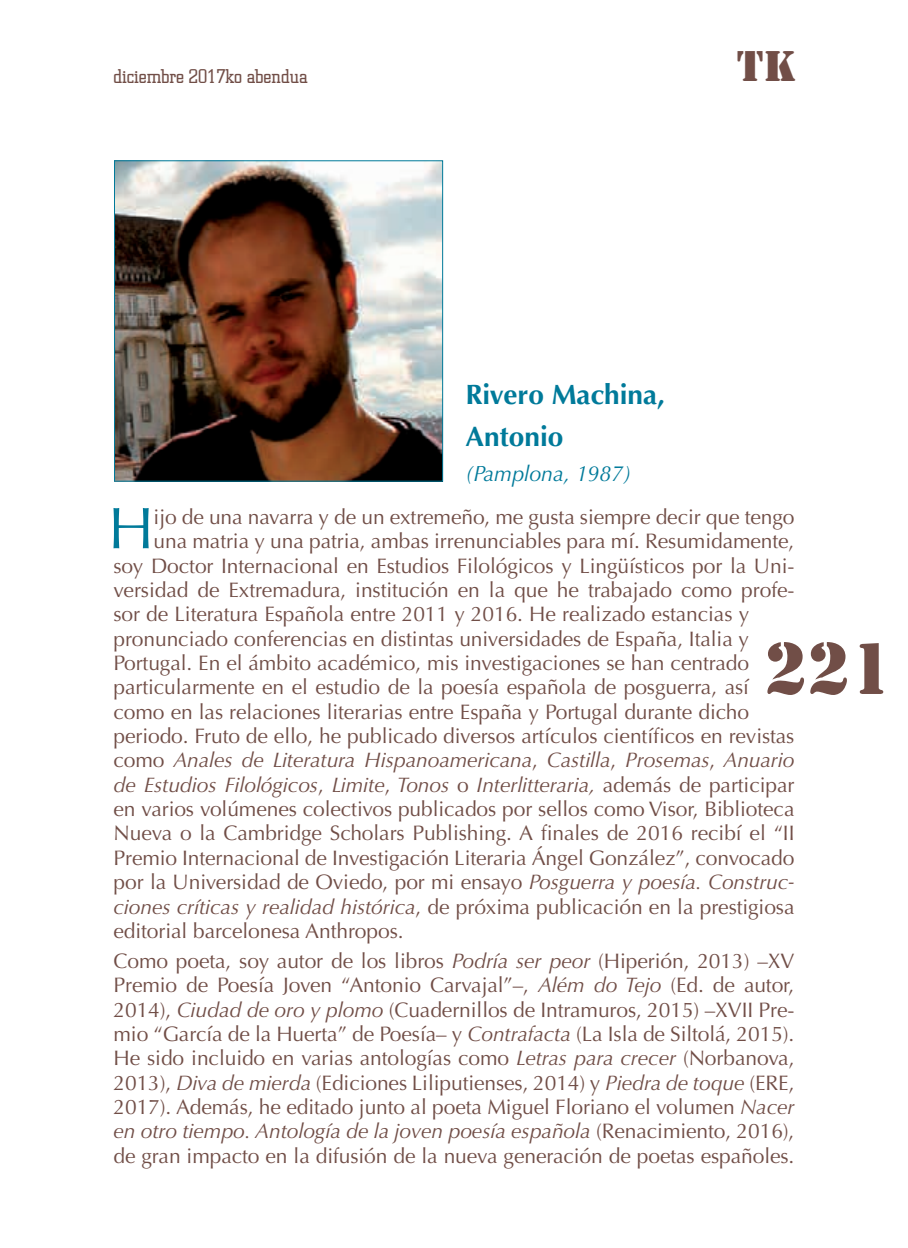
<style>
.page{position:relative;width:908px;height:1248px;background:#fff}
.page>*{position:absolute;margin:0;border:0;box-sizing:border-box;transform-origin:0 0}
.t1{font:68px "Stencil Std";color:#714e47}
.t2{font:58.8px "Optima";color:#007a9a}
.t3{font:40px "Stencil Std";color:#714e47}
.t4{font:700 28px/42.2px "Optima";color:#007a9a}
.t5{font:italic 22px "Optima";color:#007a9a}
.t6{font:21px/24.4px "Optima";letter-spacing:-.005em;color:#714e47;text-align:justify}
.t7{font:italic 21px "Optima";letter-spacing:-.005em;color:#714e47}
.t8{font:300 20px "Square Slabserif 711 BT";color:#714e47}
.s1{font-style:normal}
.s2{font-style:italic}
</style>
<div class="page">
<img style="left:116px;top:162px;width:325px;height:317px">
<div style="left:114px;top:160px;width:329px;height:321px;border:1px solid #007a9a"></div>
<p class="t8" style="left:113px;top:64px;width:196px">diciembre 2017ko abendua</p>
<h3 class="t3" style="left:736px;top:40px;width:61px">TK</h3>
<h3 class="t4" style="left:465px;top:373px;width:201px">Rivero Machina,<br>Antonio</h3>
<p class="t5" style="left:465px;top:460px;width:168px">(Pamplona, 1987)</p>
<h2 class="t2" style="left:108px;top:494px;width:47px">H</h2>
<p class="t6" style="left:153px;top:505px;width:642px">ijo de una navarra y de un extremeño, me gusta siempre decir que tengo</p>
<p class="t6" style="left:153px;top:529px;width:642px">una matria y una patria, ambas irrenunciables para mí. Resumidamente,</p>
<p class="t6" style="left:113px;top:553px;width:682px">soy Doctor Internacional en Estudios Filológicos y Lingüísticos por la Uni-</p>
<p class="t6" style="left:113px;top:578px;width:682px">versidad de Extremadura, institución en la que he trabajado como profe-</p>
<p class="t6" style="left:113px;top:602px;width:637px">sor de Literatura Española entre 2011 y 2016. He realizado estancias y</p>
<p class="t6" style="left:113px;top:626px;width:636px">pronunciado conferencias en distintas universidades de España, Italia y</p>
<p class="t6" style="left:113px;top:651px;width:636px">Portugal. En el ámbito académico, mis investigaciones se han centrado</p>
<p class="t6" style="left:113px;top:675px;width:636px">particularmente en el estudio de la poesía española de posguerra, así</p>
<p class="t6" style="left:113px;top:699px;width:636px">como en las relaciones literarias entre España y Portugal durante dicho</p>
<p class="t6" style="left:113px;top:724px;width:682px">periodo. Fruto de ello, he publicado diversos artículos científicos en revistas</p>
<p class="t7" style="left:113px;top:748px;width:682px"><span class="s1">como</span> Anales de Literatura Hispanoamericana<span class="s1">,</span> Castilla<span class="s1">,</span> Prosemas<span class="s1">,</span> Anuario</p>
<p class="t7" style="left:113px;top:772px;width:682px">de Estudios Filológicos<span class="s1">,</span> Limite<span class="s1">,</span> Tonos <span class="s1">o</span> Interlitteraria, <span class="s1">además de participar</span></p>
<p class="t6" style="left:113px;top:797px;width:682px">en varios volúmenes colectivos publicados por sellos como Visor, Biblioteca</p>
<p class="t6" style="left:113px;top:821px;width:682px">Nueva o la Cambridge Scholars Publishing. A finales de 2016 recibí el “II</p>
<p class="t6" style="left:113px;top:845px;width:682px">Premio Internacional de Investigación Literaria Ángel González”, convocado</p>
<p class="t6" style="left:113px;top:870px;width:682px">por la Universidad de Oviedo, por mi ensayo <span class="s2">Posguerra y poesía. Construc-</span></p>
<p class="t6" style="left:113px;top:894px;width:682px"><span class="s2">ciones críticas y realidad histórica</span>, de próxima publicación en la prestigiosa</p>
<p class="t6" style="left:113px;top:918px;width:291px">editorial barcelonesa Anthropos.</p>
<p class="t6" style="left:113px;top:948px;width:682px">Como poeta, soy autor de los libros <span class="s2">Podría ser peor</span> (Hiperión, 2013) –XV Premio de Poesía Joven “Antonio Carvajal”–, <span class="s2">Além do Tejo</span> (Ed. de autor, 2014), <span class="s2">Ciudad de oro y plomo</span> (Cuadernillos de Intramuros, 2015) –XVII Pre&shy;mio “García de la Huerta” de Poesía– y <span class="s2">Contrafacta</span> (La Isla de Siltolá, 2015).<br>He sido incluido en varias antologías como <span class="s2">Letras para crecer</span> (Norbanova, 2013), <span class="s2">Diva de mierda</span> (Ediciones Liliputienses, 2014) y <span class="s2">Piedra de toque</span> (ERE, 2017). Además, he editado junto al poeta Miguel Floriano el volumen <span class="s2">Nacer en otro tiempo. Antología de la joven poesía española</span> (Renacimiento, 2016), de gran impacto en la difusión de la nueva generación de poetas españoles.</p>
<h1 class="t1" style="left:763px;top:624px;width:130px">221</h1>
</div>
